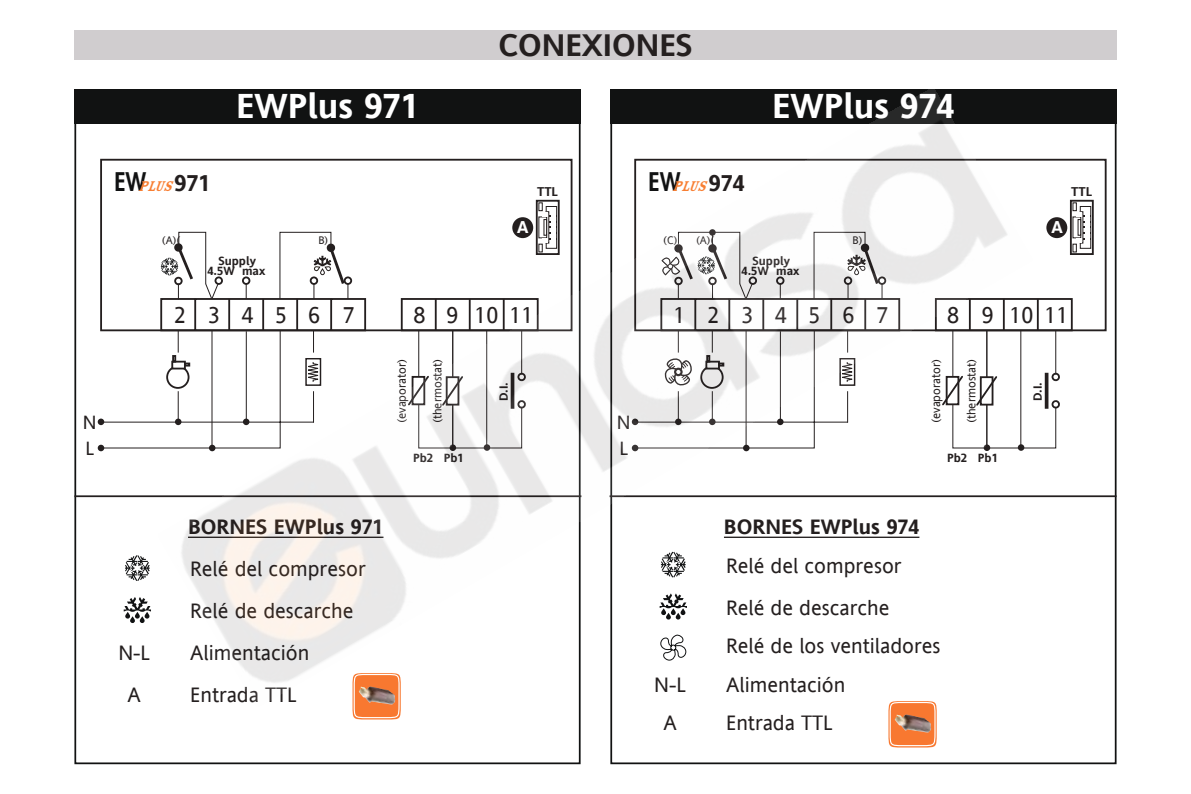
<style>
.page{position:relative;width:1191px;height:794px;background:#fff}
.page>*{position:absolute;margin:0;border:0;box-sizing:border-box;transform-origin:0 0}
.t1{font:700 35px "Invensys Andale";color:#fff}
.t2{font:700 31.5px "Invensys Andale";color:#241f1f}
.t3{font:23.1px "Invensys Andale";letter-spacing:.925em;color:#241f1f}
.t4{font:21px/42px "Invensys Andale";color:#241f1f}
.t5{font:700 21px "Invensys Andale";color:#241f1f}
.t6{font:19.25px/25.9px "Invensys Andale";color:#241f1f}
.t7{font:700 16.45px "Helvetica Cyr";color:#fff}
.t8{font:italic 15.4px "Rosewood Std Fill";color:#f87f33}
.t9{font:700 12.95px "Invensys Andale";color:#241f1f}
.t10{font:11.9px "Invensys Andale";color:#241f1f}
.t11{font:700 11.9px/10.2px "Invensys Andale";color:#241f1f;text-align:center}
.t12{font:11.2px "Invensys Andale";color:#241f1f}
.s1{font-family:"Invensys Andale";font-weight:700;font-style:normal;font-size:27.3px;color:#111213}
.s2{font-family:"Invensys Andale";font-weight:700;font-style:normal;font-size:23.1px;color:#241f1f}
</style>
<div class="page">
<div style="left:74px;top:30px;width:1042px;height:30px;background:#d0cdcf"></div>
<svg style="left:125px;top:555px;width:25px;height:26px"></svg>
<svg style="left:124px;top:597px;width:27px;height:26px"></svg>
<div style="left:352px;top:673px;width:49px;height:46px;background:#f87830;border-radius:14px"></div>
<div style="left:354px;top:674px;width:45px;height:44px;border:1px solid #fff;border-radius:13px"></div>
<svg style="left:888px;top:701px;width:48px;height:46px;background:#dc7e49"></svg>
<div style="left:889px;top:702px;width:46px;height:44px;border:1px solid #fff;border-radius:13px"></div>
<svg style="left:901px;top:714px;width:5px;height:3px"></svg>
<div style="left:610px;top:89px;width:506px;height:35px;background:#111212"></div>
<div style="left:74px;top:89px;width:506px;height:35px;background:#111212"></div>
<hr style="left:74px;top:495px;width:507px;height:2px;background:#241f1f">
<hr style="left:609px;top:495px;width:507px;height:2px;background:#241f1f">
<svg style="left:101px;top:231px;width:57px;height:218px"></svg>
<div style="left:98px;top:418px;width:6px;height:7px;background:#241f1f;border-radius:50%"></div>
<svg style="left:98px;top:445px;width:6px;height:6px"></svg>
<div style="left:1070px;top:200px;width:23px;height:55px;border:2px solid #241f1f"></div>
<div style="left:1079px;top:206px;width:12px;height:43px;border:1px solid #241f1f"></div>
<svg style="left:1032px;top:202px;width:58px;height:247px"></svg>
<hr style="left:1085px;top:212px;width:4px;height:31px;background:#fff">
<img style="left:158px;top:89px;width:874px;height:618px">
<h2 class="t2" style="left:498px;top:24px;width:196px">CONEXIONES</h2>
<h1 class="t1" style="left:236px;top:82px;width:184px">EWPlus 971</h1>
<h1 class="t1" style="left:772px;top:82px;width:184px">EWPlus 974</h1>
<p class="t6" style="left:83px;top:408px;width:15px">N<br>L</p>
<p class="t8" style="left:114px;top:178px;width:98px"><span class="s1">E W</span>PLUS<span class="s2">9 7 1</span></p>
<p class="t12" style="left:162px;top:233px;width:20px">(A)(</p>
<p class="t12" style="left:318px;top:233px;width:12px">B)</p>
<p class="t11" style="left:207px;top:256px;width:59px">Supply<br>4.5W max</p>
<p class="t9" style="left:537px;top:182px;width:22px">TTL</p>
<p class="t7" style="left:517px;top:218px;width:13px">A</p>
<p class="t3" style="left:174px;top:299px;width:115px">2345</p>
<p class="t3" style="left:413px;top:299px;width:13px">8</p>
<p class="t3" style="left:308px;top:299px;width:13px">6</p>
<p class="t3" style="left:446px;top:299px;width:88px">9 10 11</p>
<p class="t3" style="left:343px;top:299px;width:13px">7</p>
<p class="t10" style="left:393px;top:423px;width:66px;rotate:-90deg">(evaporator)</p>
<p class="t10" style="left:429px;top:423px;width:66px;rotate:-90deg">(thermostat)</p>
<p class="t11" style="left:413px;top:452px;width:52px">Pb2 Pb1</p>
<p class="t11" style="left:498px;top:401px;width:20px;rotate:-90deg">D.I.</p>
<p class="t6" style="left:617px;top:408px;width:15px">N<br>L</p>
<p class="t8" style="left:648px;top:178px;width:98px"><span class="s1">E W</span>PLUS<span class="s2">9 7 4</span></p>
<p class="t12" style="left:663px;top:233px;width:16px">(C)</p>
<p class="t12" style="left:696px;top:233px;width:20px">(A)(</p>
<p class="t12" style="left:852px;top:233px;width:12px">B)</p>
<p class="t11" style="left:741px;top:256px;width:59px">Supply<br>4.5W max</p>
<p class="t9" style="left:1071px;top:182px;width:22px">TTL</p>
<p class="t7" style="left:1051px;top:218px;width:13px">A</p>
<p class="t3" style="left:673px;top:299px;width:149px">12345</p>
<p class="t3" style="left:947px;top:299px;width:13px">8</p>
<p class="t3" style="left:842px;top:299px;width:13px">6</p>
<p class="t3" style="left:982px;top:299px;width:88px">9 10 11</p>
<p class="t3" style="left:876px;top:299px;width:13px">7</p>
<p class="t10" style="left:927px;top:423px;width:66px;rotate:-90deg">(evaporator)</p>
<p class="t10" style="left:963px;top:423px;width:66px;rotate:-90deg">(thermostat)</p>
<p class="t11" style="left:947px;top:452px;width:52px">Pb2 Pb1</p>
<p class="t11" style="left:1032px;top:401px;width:20px;rotate:-90deg">D.I.</p>
<p class="t5" style="left:188px;top:512px;width:197px">BORNES EWPlus 971</p>
<p class="t4" style="left:190px;top:547px;width:177px">Relé del compresor<br>Relé de descarche</p>
<p class="t4" style="left:118px;top:631px;width:33px">N-L</p>
<p class="t4" style="left:190px;top:631px;width:121px">Alimentación</p>
<p class="t4" style="left:128px;top:673px;width:15px">A</p>
<p class="t4" style="left:190px;top:673px;width:108px">Entrada TTL</p>
<p class="t5" style="left:724px;top:512px;width:197px">BORNES EWPlus 974</p>
<p class="t4" style="left:726px;top:544px;width:177px">Relé del compresor<br>Relé de descarche</p>
<p class="t4" style="left:726px;top:624px;width:216px">Relé de los ventiladores</p>
<p class="t4" style="left:654px;top:663px;width:33px">N-L</p>
<p class="t4" style="left:726px;top:663px;width:121px">Alimentación</p>
<p class="t4" style="left:663px;top:701px;width:15px">A</p>
<p class="t4" style="left:726px;top:701px;width:108px">Entrada TTL</p>
</div>
